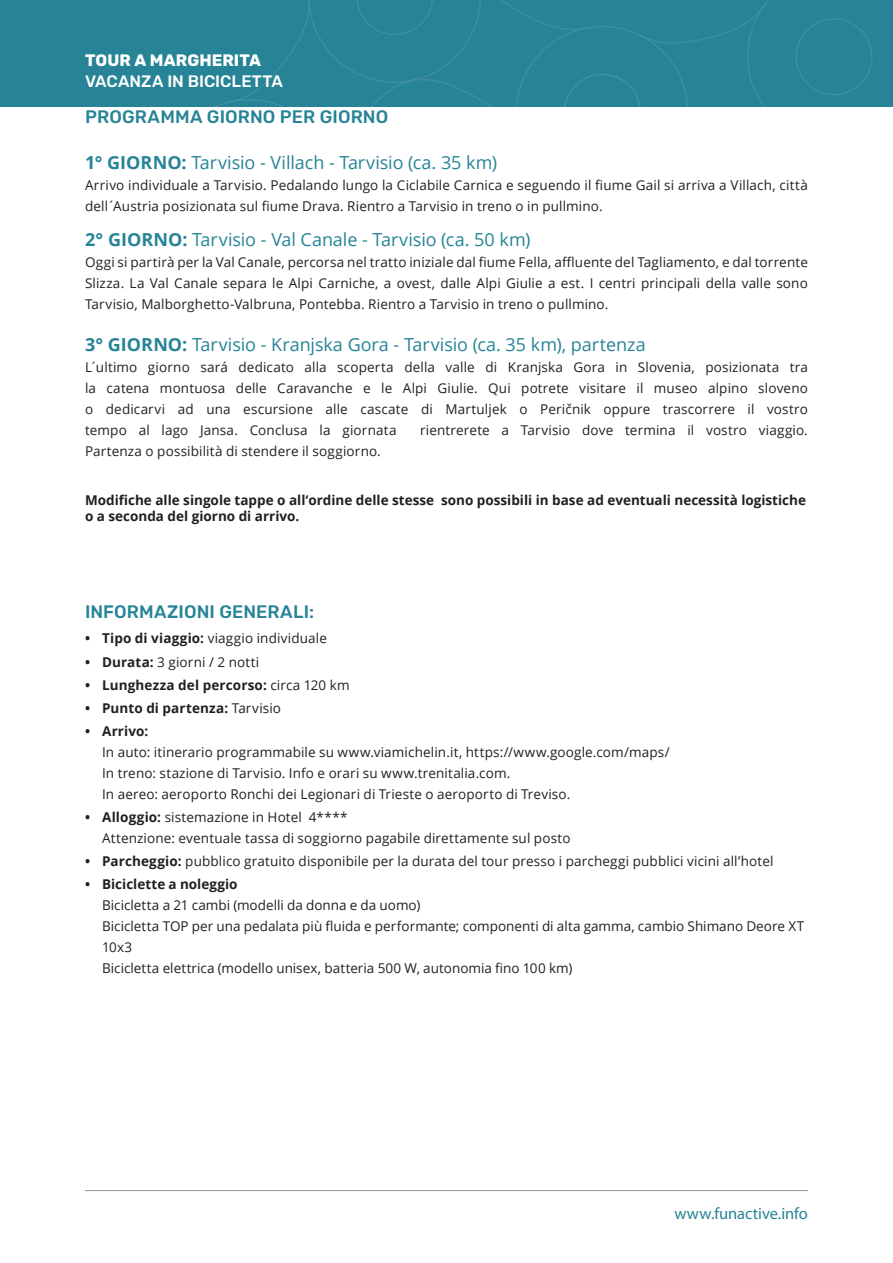
<style>
.page{position:relative;width:893px;height:1263px;background:#fff}
.page>*{position:absolute;margin:0;border:0;box-sizing:border-box;transform-origin:0 0}
.Stile_di_paragrafo_1{font:18px "Open Sans";letter-spacing:-.005em;color:#268496}
.Teaser_Rubik_medium{font:500 18px "Rubik";letter-spacing:.005em;color:#268496}
.T_Open_Sans_9_14{font:18px "Open Sans";letter-spacing:-.005em;color:#268496}
.t1{font:500 16.5px "Rubik";color:#fff}
.t2{font:16.5px "Myriad Pro";letter-spacing:-.005em;color:#268496}
.t3{font:700 16.5px "Rubik";letter-spacing:.005em;color:#fff}
.T_Open_Sans_9_14-2{font:13.5px/21px "Open Sans";letter-spacing:.01em;color:#231f20}
.t4{font:700 13.5px/16.2px "Open Sans";color:#231f20}
.s1{font-weight:700}
.s2{font-weight:400}
</style>
<div class="page">
<div style="left:0;top:0;width:893px;height:106px;background:#268496"></div>
<svg style="left:216px;top:0;width:657px;height:106px"></svg>
<hr style="left:85px;top:1190px;width:723px;height:1px;background:#939598">
<p class="t3" style="left:85px;top:51px;width:177px">TOUR A MARGHERITA</p>
<p class="t1" style="left:85px;top:72px;width:199px">VACANZA IN BICICLETTA</p>
<p class="Teaser_Rubik_medium" style="left:85px;top:107px;width:305px">PROGRAMMA GIORNO PER GIORNO</p>
<p class="Stile_di_paragrafo_1" style="left:85px;top:151px;width:414px"><span class="s1">1° GIORNO:</span> Tarvisio - Villach - Tarvisio (ca. 35 km)</p>
<p class="T_Open_Sans_9_14-2" style="left:85px;top:175px;width:724px">Arrivo individuale a Tarvisio. Pedalando lungo la Ciclabile Carnica e seguendo il fiume Gail si arriva a Villach, città dell´Austria posizionata sul fiume Drava. Rientro a Tarvisio in treno o in pullmino.</p>
<p class="T_Open_Sans_9_14" style="left:85px;top:227px;width:447px"><span class="s1">2° GIORNO:</span> Tarvisio - Val Canale - Tarvisio (ca. 50 km)</p>
<p class="T_Open_Sans_9_14-2" style="left:85px;top:251px;width:724px;text-align:justify">Oggi si partirà per la Val Canale, percorsa nel tratto iniziale dal fiume Fella, affluente del Tagliamento, e dal torrente Slizza. La Val Canale separa le Alpi Carniche, a ovest, dalle Alpi Giulie a est. I centri principali della valle sono Tarvisio, Malborghetto-Valbruna, Pontebba. Rientro a Tarvisio in treno o pullmino.</p>
<p class="Stile_di_paragrafo_1" style="left:85px;top:332px;width:562px"><span class="s1">3° GIORNO:</span> Tarvisio - Kranjska Gora - Tarvisio (ca. 35 km), partenza</p>
<p class="T_Open_Sans_9_14-2" style="left:85px;top:356px;width:724px;text-align:justify">L´ultimo giorno sará dedicato alla scoperta della valle di Kranjska Gora in Slovenia, posizionata tra la catena montuosa delle Caravanche e le Alpi Giulie. Qui potrete visitare il museo alpino sloveno o dedicarvi ad una escursione alle cascate di Martuljek o Peričnik oppure trascorrere il vostro tempo al lago Jansa. Conclusa la giornata</p>
<p class="T_Open_Sans_9_14-2" style="left:420px;top:419px;width:389px">rientrerete a Tarvisio dove termina il vostro viaggio.</p>
<p class="T_Open_Sans_9_14-2" style="left:85px;top:440px;width:297px">Partenza o possibilità di stendere il soggiorno.</p>
<p class="t4" style="left:85px;top:491px;width:722px">Modifiche alle singole tappe o all‘ordine delle stesse sono possibili in base ad eventuali necessità logistiche o a seconda del giorno di arrivo.</p>
<p class="Teaser_Rubik_medium" style="left:85px;top:601px;width:231px">INFORMAZIONI GENERALI:</p>
<p class="T_Open_Sans_9_14-2" style="left:85px;top:628px;width:243px"><span class="s1">• Tipo di viaggio:</span> viaggio individuale</p>
<p class="T_Open_Sans_9_14-2" style="left:85px;top:651px;width:176px"><span class="s1">• Durata:</span> 3 giorni / 2 notti</p>
<p class="t4" style="left:85px;top:676px;width:266px">• Lunghezza del percorso: <span class="s2">circa 120 km</span></p>
<p class="t4" style="left:85px;top:699px;width:198px">• Punto di partenza: <span class="s2">Tarvisio</span></p>
<p class="T_Open_Sans_9_14-2" style="left:102px;top:720px;width:569px;text-indent:-17px"><span class="s1">• Arrivo:<br></span>In auto: itinerario programmabile su www.viamichelin.it, https://www.google.com/maps/ In treno: stazione di Tarvisio. Info e orari su www.trenitalia.com.<br>In aereo: aeroporto Ronchi dei Legionari di Trieste o aeroporto di Treviso.</p>
<p class="T_Open_Sans_9_14-2" style="left:102px;top:806px;width:470px;text-indent:-17px"><span class="s1">• Alloggio:</span> sistemazione in Hotel 4****<br>Attenzione: eventuale tassa di soggiorno pagabile direttamente sul posto</p>
<p class="T_Open_Sans_9_14-2" style="left:85px;top:850px;width:690px"><span class="s1">• Parcheggio:</span> pubblico gratuito disponibile per la durata del tour presso i parcheggi pubblici vicini all’hotel</p>
<p class="T_Open_Sans_9_14-2" style="left:102px;top:873px;width:704px;text-indent:-17px"><span class="s1">• Biciclette a noleggio<br></span>Bicicletta a 21 cambi (modelli da donna e da uomo)<br>Bicicletta TOP per una pedalata più fluida e performante; componenti di alta gamma, cambio Shimano Deore XT 10x3<br>Bicicletta elettrica (modello unisex, batteria 500 W, autonomia fino 100 km)</p>
<p class="t2" style="left:674px;top:1203px;width:135px">www.funactive.info</p>
</div>
